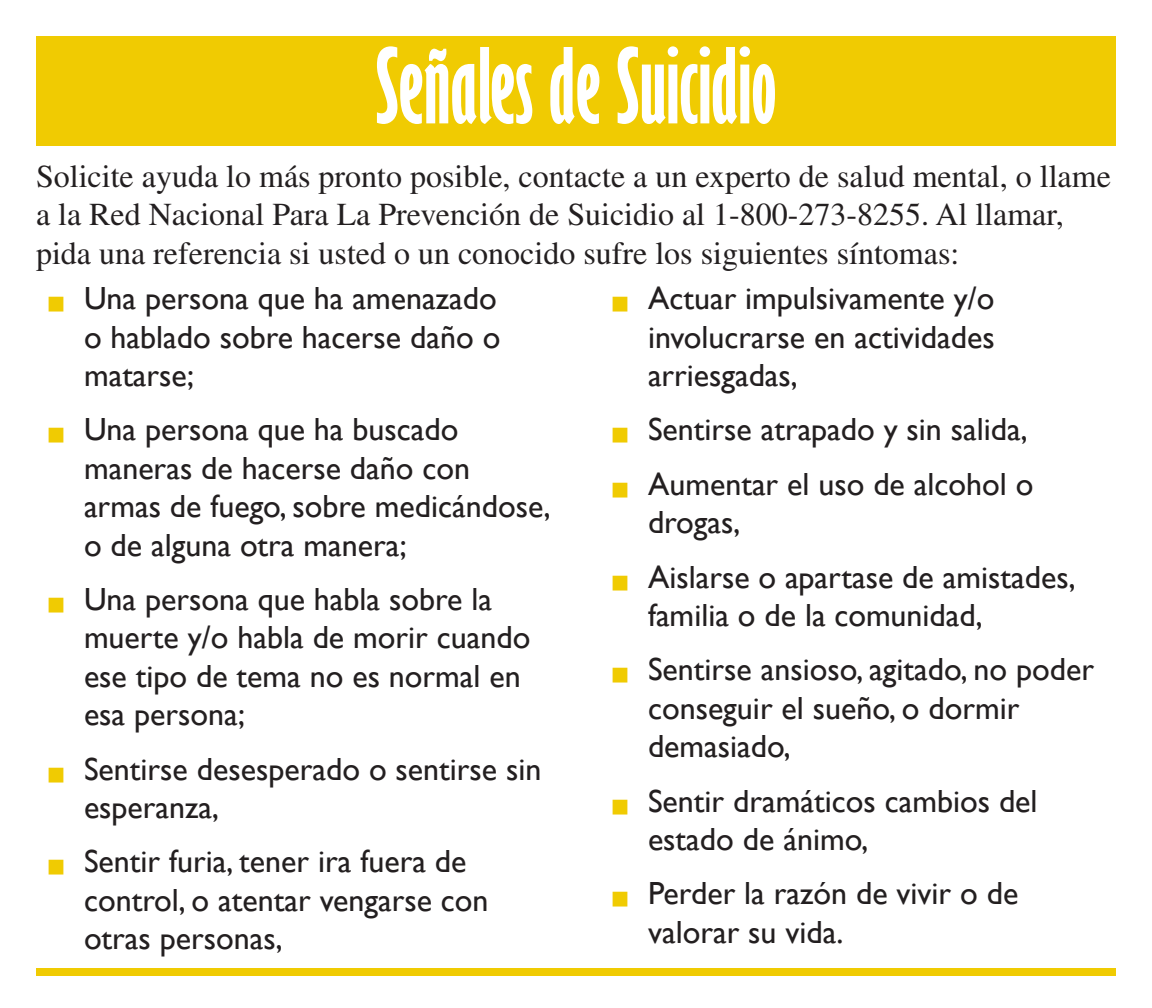
<style>
.page{position:relative;width:1152px;height:1008px;background:#fff}
.page>*{position:absolute;margin:0;border:0;box-sizing:border-box;transform-origin:0 0}
.t1{font:700 extra-condensed 96px "Gill Sans";color:#fff}
.t2{font:32px/38.4px "Gill Sans";color:#231f20}
.t3{font:32px/38.4px "Times";color:#231f20}
.s1{color:#f0cb02}
</style>
<div class="page">
<div style="left:36px;top:36px;width:1080px;height:109px;background:#f0cb02"></div>
<div style="left:36px;top:968px;width:1080px;height:8px;background:#f0cb02"></div>
<h1 class="t1" style="left:376px;top:27px;width:402px">Señales de Suicidio</h1>
<p class="t3" style="left:36px;top:157px;width:1076px">Solicite ayuda lo más pronto posible, contacte a un experto de salud mental, o llame a la Red Nacional Para La Prevención de Suicidio al 1-800-273-8255. Al llamar, pida una referencia si usted o un conocido sufre los siguientes síntomas:</p>
<p class="t2" style="left:84px;top:280px;width:418px;text-align:justify;text-indent:-36px"><span class="s1">■</span> Una persona que ha amenazado o hablado sobre hacerse daño o matarse;</p>
<p class="t2" style="left:84px;top:411px;width:468px;text-indent:-36px"><span class="s1">■</span> Una persona que ha buscado maneras de hacerse daño con armas de fuego, sobre medicándose, o de alguna otra manera;</p>
<p class="t2" style="left:84px;top:581px;width:448px;text-indent:-36px"><span class="s1">■</span> Una persona que habla sobre la muerte y/o habla de morir cuando ese tipo de tema no es normal en esa persona;</p>
<p class="t2" style="left:84px;top:750px;width:459px;text-indent:-36px"><span class="s1">■</span> Sentirse desesperado o sentirse sin esperanza,</p>
<p class="t2" style="left:84px;top:843px;width:406px;text-indent:-36px"><span class="s1">■</span> Sentir furia, tener ira fuera de control, o atentar vengarse con otras personas,</p>
<p class="t2" style="left:648px;top:280px;width:348px;text-align:justify;text-indent:-36px"><span class="s1">■</span> Actuar impulsivamente y/o involucrarse en actividades arriesgadas,</p>
<p class="t2" style="left:612px;top:411px;width:417px"><span class="s1">■</span> Sentirse atrapado y sin salida,</p>
<p class="t2" style="left:648px;top:465px;width:387px;text-indent:-36px"><span class="s1">■</span> Aumentar el uso de alcohol o drogas,</p>
<p class="t2" style="left:648px;top:558px;width:429px;text-indent:-36px"><span class="s1">■</span> Aislarse o apartase de amistades, familia o de la comunidad,</p>
<p class="t2" style="left:648px;top:651px;width:448px;text-indent:-36px"><span class="s1">■</span> Sentirse ansioso, agitado, no poder conseguir el sueño, o dormir demasiado,</p>
<p class="t2" style="left:648px;top:782px;width:391px;text-indent:-36px"><span class="s1">■</span> Sentir dramáticos cambios del estado de ánimo,</p>
<p class="t2" style="left:648px;top:875px;width:372px;text-indent:-36px"><span class="s1">■</span> Perder la razón de vivir o de valorar su vida.</p>
</div>
